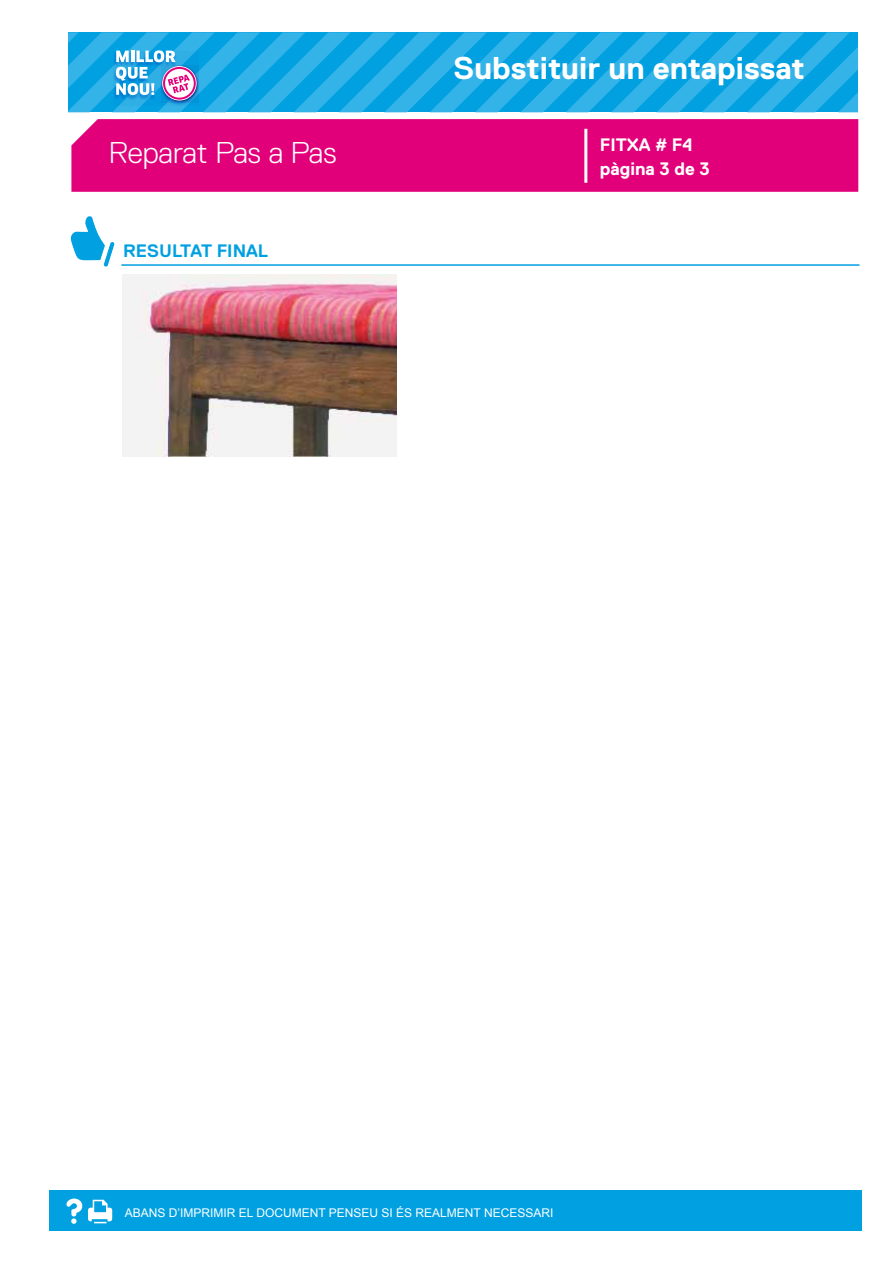
<style>
.page{position:relative;width:893px;height:1263px;background:#fff}
.page>*{position:absolute;margin:0;border:0;box-sizing:border-box;transform-origin:0 0}
.t1{font:700 31.5px "Replica";color:#fff}
.t2{font:300 30px "Replica";letter-spacing:-.005em;color:#fff}
.t3{font:700 18px/24px "Replica";color:#fff}
.t4{font:700 18px "Replica";color:#00a0e1}
.t5{font:12px "Arial";color:#fff}
</style>
<div class="page">
<div style="left:49px;top:1190px;width:813px;height:41px;background:#00a0e1"></div>
<svg style="left:66px;top:1198px;width:16px;height:26px"></svg>
<svg style="left:88px;top:1200px;width:24px;height:23px"></svg>
<svg style="left:68px;top:32px;width:790px;height:80px;background:#20aae3"></svg>
<div style="left:71px;top:119px;width:787px;height:73px;background:#e2007a"></div>
<hr style="left:584px;top:129px;width:3px;height:54px;background:#fff">
<hr style="left:121px;top:264px;width:738px;height:2px;background:#00a0e1">
<svg style="left:71px;top:217px;width:44px;height:50px"></svg>
<img style="left:122px;top:274px;width:275px;height:182px">
<h2 class="t2" style="left:109px;top:136px;width:229px">Reparat Pas a Pas</h2>
<h3 class="t4" style="left:123px;top:241px;width:146px">RESULTAT FINAL</h3>
<h1 class="t1" style="left:454px;top:51px;width:353px">Substituir un entapissat</h1>
<h3 class="t3" style="left:600px;top:133px;width:111px">FITXA # F4 pàgina 3 de 3</h3>
<p class="t5" style="left:125px;top:1205px;width:430px">ABANS D’IMPRIMIR EL DOCUMENT PENSEU SI ÉS REALMENT NECESSARI</p>
</div>
